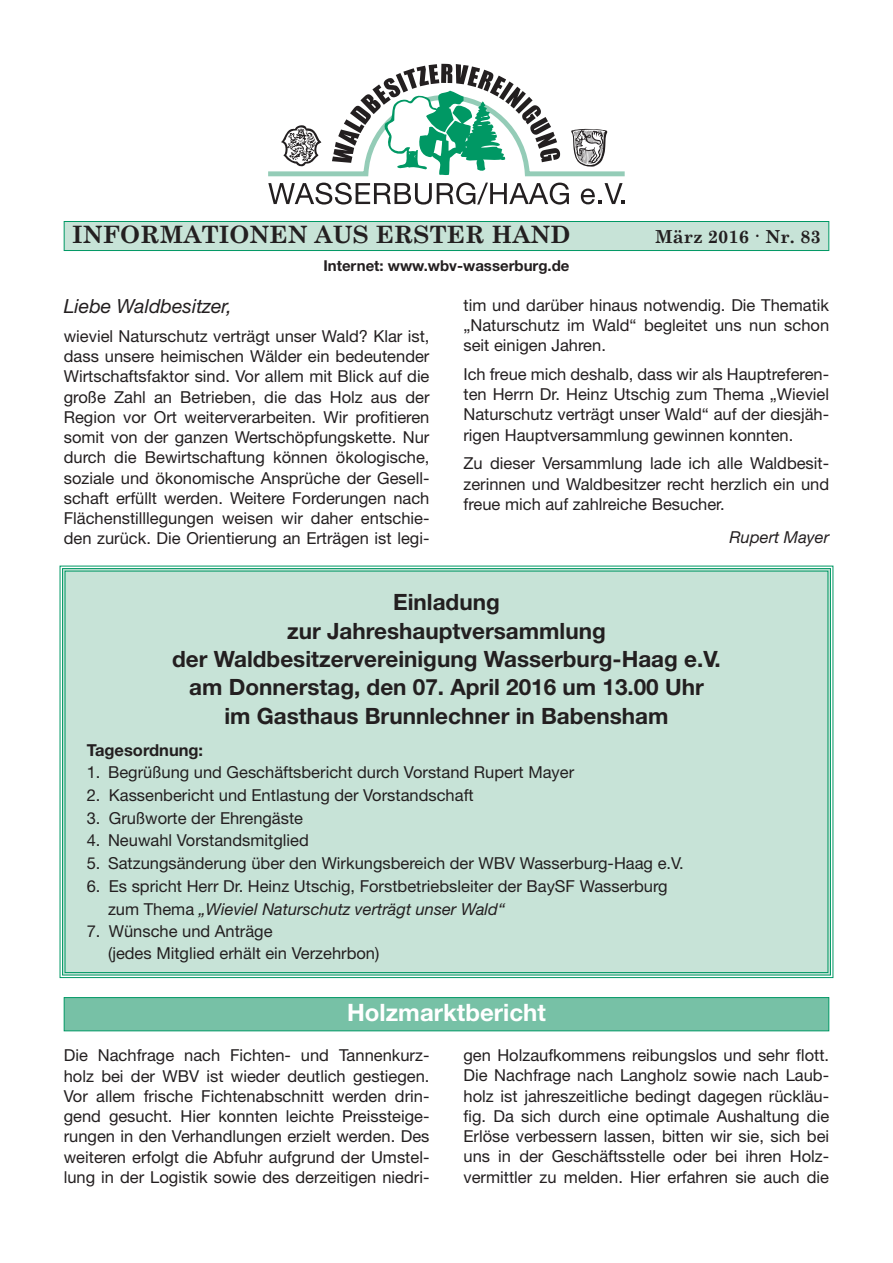
<style>
.page{position:relative;width:893px;height:1263px;background:#fff}
.page>*{position:absolute;margin:0;border:0;box-sizing:border-box;transform-origin:0 0}
.t1{font:700 24px "Century Schoolbook";color:#231f20}
.t2{font:700 24px "Helvetica Neue";color:#fff}
.t3{font:700 22.5px/28.2px "Helvetica Neue";color:#231f20;text-align:center}
.t4{font:italic 19.5px "Helvetica Neue";color:#231f20}
.t5{font:700 18px "Century Schoolbook";color:#231f20}
.t6{font:16.5px/20.2px "Helvetica Neue";color:#231f20;text-align:justify}
.t7{font:700 16.5px "Helvetica Neue";color:#231f20}
.t8{font:italic 16.5px "Helvetica Neue";color:#231f20}
.t9{font:700 15px "Helvetica Neue";color:#231f20}
.s1{font-style:italic}
</style>
<div class="page">
<svg style="left:268px;top:64px;width:357px;height:141px"></svg>
<div style="left:64px;top:221px;width:765px;height:30px;background:#c7e3d7;border:1px solid #009864"></div>
<div style="left:59px;top:565px;width:775px;height:413px;background:#c7e3d7"></div>
<div style="left:64px;top:997px;width:765px;height:34px;background:#77c1a6;border:1px solid #009864"></div>
<h1 class="t1" style="left:72px;top:220px;width:500px">INFORMATIONEN AUS ERSTER HAND</h1>
<p class="t5" style="left:655px;top:226px;width:167px">MÄRZ 2016 · NR. 83</p>
<p class="t9" style="left:323px;top:256px;width:248px">Internet: www.wbv-wasserburg.de</p>
<p class="t4" style="left:64px;top:294px;width:169px">Liebe Waldbesitzer,</p>
<p class="t6" style="left:64px;top:326px;width:367px">wieviel Naturschutz verträgt unser Wald? Klar ist, dass unsere heimischen Wälder ein bedeutender Wirtschaftsfaktor sind. Vor allem mit Blick auf die große Zahl an Betrieben, die das Holz aus der Region vor Ort weiterverarbeiten. Wir profitieren somit von der ganzen Wertschöpfungskette. Nur durch die Bewirtschaftung können ökologische, soziale und ökonomische Ansprüche der Gesell&shy;schaft erfüllt werden. Weitere Forderungen nach Flächenstilllegungen weisen wir daher entschie&shy;den zurück. Die Orientierung an Erträgen ist legi-</p>
<p class="t6" style="left:463px;top:294px;width:367px">tim und darüber hinaus notwendig. Die Thematik „Naturschutz im Wald“ begleitet uns nun schon seit einigen Jahren.</p>
<p class="t6" style="left:463px;top:364px;width:367px">Ich freue mich deshalb, dass wir als Hauptreferen&shy;ten Herrn Dr. Heinz Utschig zum Thema „Wieviel Naturschutz verträgt unser Wald“ auf der diesjäh&shy;rigen Hauptversammlung gewinnen konnten.</p>
<p class="t6" style="left:463px;top:453px;width:367px">Zu dieser Versammlung lade ich alle Waldbesit&shy;zerinnen und Waldbesitzer recht herzlich ein und freue mich auf zahlreiche Besucher.</p>
<p class="t8" style="left:730px;top:527px;width:101px">Rupert Mayer</p>
<h2 class="t3" style="left:172px;top:588px;width:550px">Einladung<br>zur Jahreshauptversammlung<br>der Waldbesitzervereinigung Wasserburg-Haag e.V. am Donnerstag, den 07. April 2016 um 13.00 Uhr<br>im Gasthaus Brunnlechner in Babensham</h2>
<p class="t7" style="left:87px;top:740px;width:118px">Tagesordnung:</p>
<p class="t6" style="left:87px;top:762px;width:489px">1. Begrüßung und Geschäftsbericht durch Vorstand Rupert Mayer</p>
<p class="t6" style="left:87px;top:785px;width:388px">2. Kassenbericht und Entlastung der Vorstandschaft</p>
<p class="t6" style="left:87px;top:807px;width:218px">3. Grußworte der Ehrengäste</p>
<p class="t6" style="left:87px;top:830px;width:224px">4. Neuwahl Vorstandsmitglied</p>
<p class="t6" style="left:87px;top:853px;width:598px">5. Satzungsänderung über den Wirkungsbereich der WBV Wasserburg-Haag e.V.</p>
<p class="t6" style="left:108px;top:874px;width:561px;line-height:22.6px;text-indent:-21px">6. Es spricht Herr Dr. Heinz Utschig, Forstbetriebsleiter der BaySF Wasserburg zum Thema <span class="s1">„Wieviel Naturschutz verträgt unser Wald“</span></p>
<p class="t6" style="left:108px;top:920px;width:273px;line-height:21.6px;text-indent:-21px">7. Wünsche und Anträge<br>(jedes Mitglied erhält ein Verzehrbon)</p>
<h1 class="t2" style="left:347px;top:998px;width:200px">Holzmarktbericht</h1>
<p class="t6" style="left:64px;top:1045px;width:367px">Die Nachfrage nach Fichten- und Tannenkurz&shy;holz bei der WBV ist wieder deutlich gestiegen.<br>Vor allem frische Fichtenabschnitt werden drin&shy;gend gesucht. Hier konnten leichte Preissteige&shy;rungen in den Verhandlungen erzielt werden. Des weiteren erfolgt die Abfuhr aufgrund der Umstel&shy;lung in der Logistik sowie des derzeitigen niedri-</p>
<p class="t6" style="left:463px;top:1045px;width:367px">gen Holzaufkommens reibungslos und sehr flott.<br>Die Nachfrage nach Langholz sowie nach Laub&shy;holz ist jahreszeitliche bedingt dagegen rückläu&shy;fig. Da sich durch eine optimale Aushaltung die Erlöse verbessern lassen, bitten wir sie, sich bei uns in der Geschäftsstelle oder bei ihren Holz&shy;vermittler zu melden. Hier erfahren sie auch die</p>
</div>
